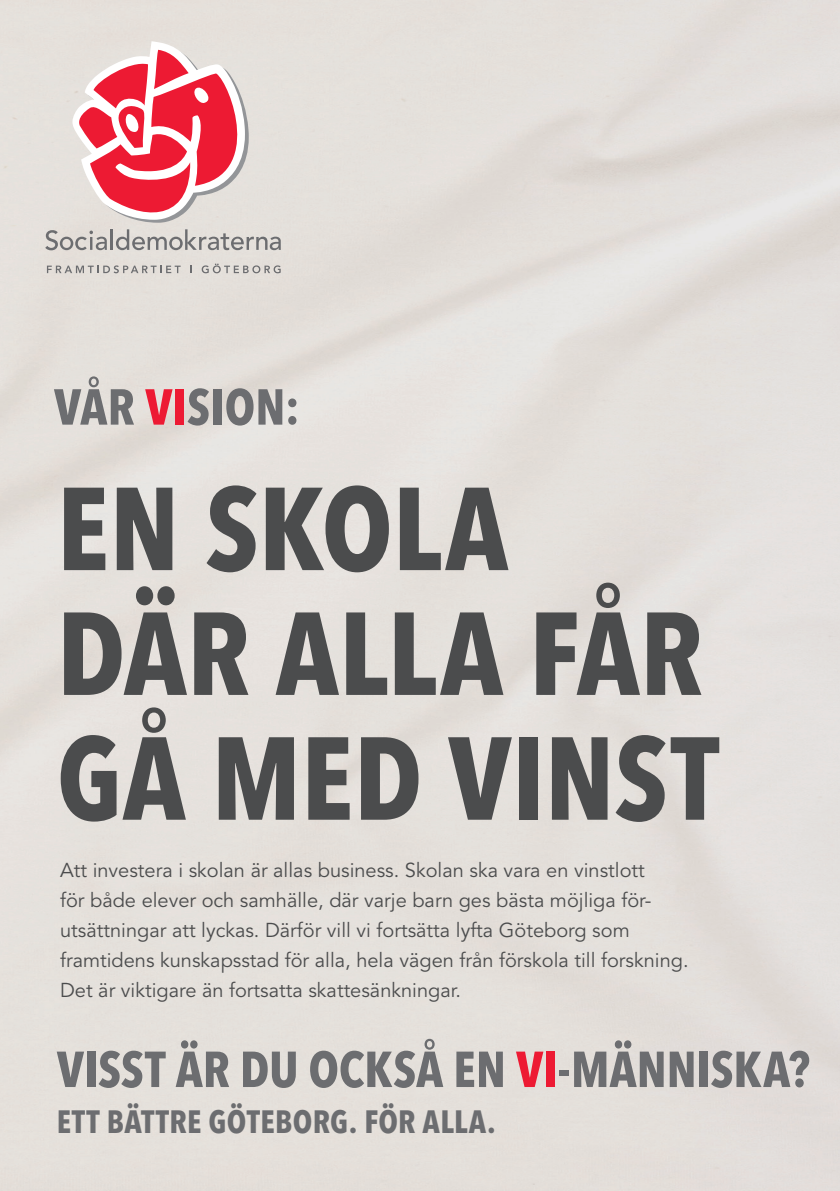
<style>
.page{position:relative;width:840px;height:1191px;background:#fff}
.page>*{position:absolute;margin:0;border:0;box-sizing:border-box;transform-origin:0 0}
.t1{font:700 condensed 116.4px/124.8px "Avenir Next LT Pro";color:#4b4c4d}
.t2{font:700 condensed 50px "Avenir Next LT Pro";color:#6c6d70}
.t3{font:700 condensed 32px "Avenir Next LT Pro";letter-spacing:.01em;color:#6c6d70}
.t4{font:20px/30px "Avenir LT Pro";color:#4b4c4d}
.s1{color:#ed1a33}
</style>
<div class="page">
<svg style="left:45px;top:230px;width:62px;height:20px"></svg>
<hr style="left:111px;top:229px;width:2px;height:21px;background:#6c6d70">
<svg style="left:116px;top:229px;width:165px;height:21px;background:#c3c0bd"></svg>
<svg style="left:72px;top:41px;width:192px;height:182px"></svg>
<svg style="left:47px;top:265px;width:133px;height:8px"></svg>
<svg style="left:201px;top:263px;width:79px;height:10px"></svg>
<img style="left:0;top:0;width:1px;height:1191px">
<p class="t2" style="left:54px;top:376px;width:247px">VÅR <span class="s1">VI</span>SION:</p>
<p class="t1" style="left:57px;top:466px;width:453px">EN SKOLA</p>
<p class="t1" style="left:57px;top:591px;width:663px">DÄR ALLA FÅR<br>GÅ MED VINST</p>
<p class="t4" style="left:60px;top:855px;width:629px">Att investera i skolan är allas business. Skolan ska vara en vinstlott<br>för både elever och samhälle, där varje barn ges bästa möjliga för&shy;utsättningar att lyckas. Därför vill vi fortsätta lyfta Göteborg som framtidens kunskapsstad för alla, hela vägen från förskola till forskning.</p>
<p class="t4" style="left:60px;top:975px;width:402px">Det är viktigare än fortsatta skattesänkningar.</p>
<p class="t2" style="left:57px;top:1038px;width:754px">VISST ÄR DU OCKSÅ EN <span class="s1">VI</span>-MÄNNISKA?</p>
<p class="t3" style="left:57px;top:1102px;width:440px">ETT BÄTTRE GÖTEBORG. FÖR ALLA.</p>
</div>
